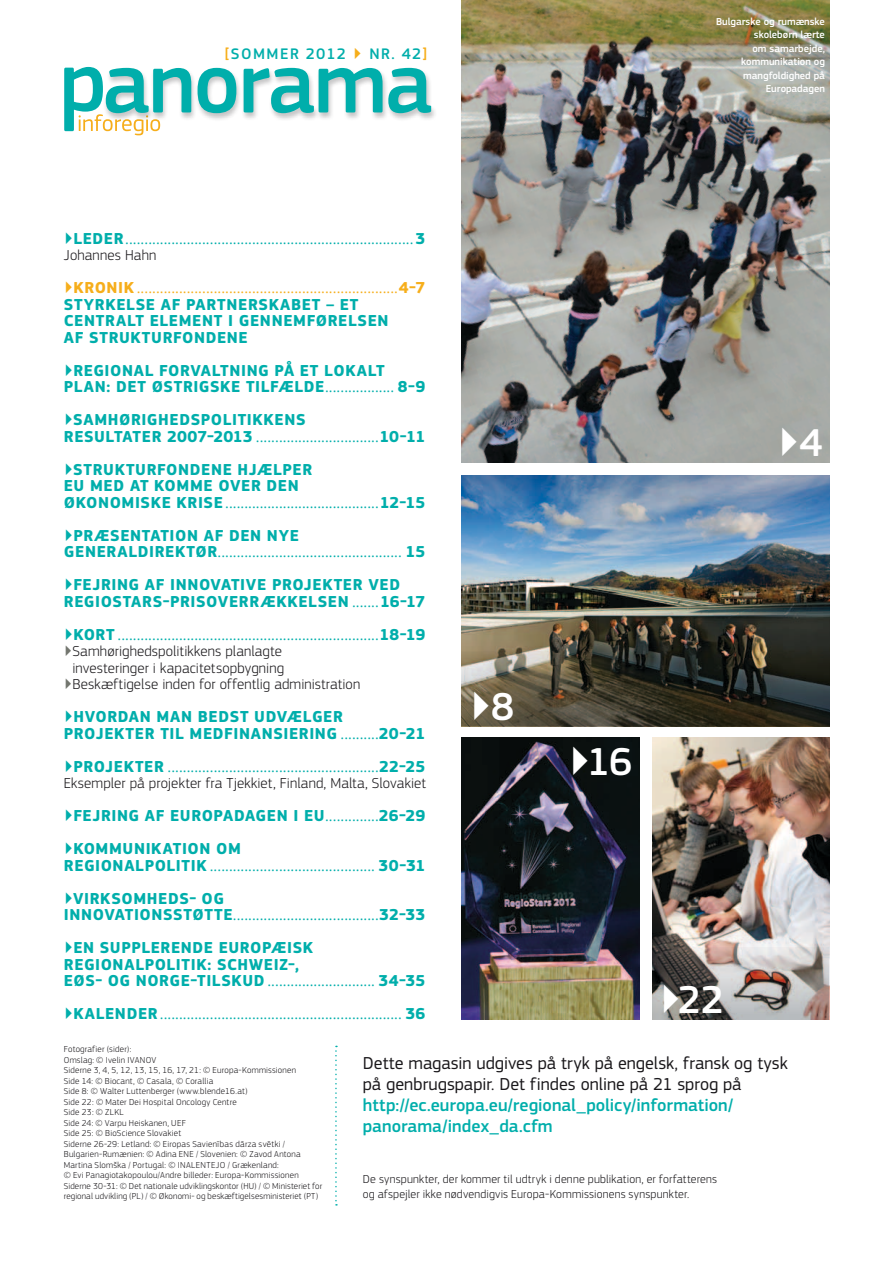
<style>
.page{position:relative;width:893px;height:1263px;background:#fff}
.page>*{position:absolute;margin:0;border:0;box-sizing:border-box;transform-origin:0 0}
.t1{font:500 40.5px "PF Square Sans Pro";color:#fff}
.t2{font:300 21px/33px "PF Square Sans Pro";color:#00aeab;text-align:right}
.t3{font:300 21px "PF Square Sans Pro";color:#f6ae1b}
.t4{font:18px/21px "PF Square Sans Pro";color:#1a181b}
.t5{font:500 18px/21px "PF Square Sans Pro";letter-spacing:.005em;color:#00aeab}
.t6{font:700 16.5px/16.5px "PF Square Sans Pro";letter-spacing:.04em;color:#00aeab}
.t7{font:500 15.9px "PF Square Sans Pro";letter-spacing:.095em;color:#00aeab}
.t8{font:300 15px "PF Square Sans Pro";letter-spacing:.005em;color:#1a181b}
.t9{font:300 12px/15px "PF Square Sans Pro";letter-spacing:.015em;color:#1a181b}
.t10{font:500 10.5px/13.5px "PF Square Sans Pro";color:#fff;text-align:right}
.t11{font:300 9px/10.5px "PF Square Sans Pro";letter-spacing:.025em;color:#1a181b}
.s1{color:#f6ae1b}
.s2{font-weight:700;font-size:16.5px}
.s3{color:#73766f}
.s4{font-weight:300;font-size:21px}
</style>
<div class="page">
<svg style="left:335px;top:1046px;width:2px;height:159px"></svg>
<div style="left:103px;top:67px;width:335px;height:55px;background:#1a181b;opacity:.25"></div>
<svg style="left:64px;top:67px;width:367px;height:68px"></svg>
<img style="left:461px;top:0;width:368px;height:463px">
<img style="left:461px;top:738px;width:178px;height:281px">
<img style="left:652px;top:738px;width:177px;height:209px">
<img style="left:652px;top:947px;width:177px;height:72px">
<img style="left:462px;top:475px;width:368px;height:177px">
<svg style="left:461px;top:652px;width:369px;height:74px;background:#424034"></svg>
<p class="t7" style="left:225px;top:45px;width:203px"><span class="s1">[</span>sommer 2012 <span class="s1">▶</span> Nr. 42<span class="s1">]</span></p>
<p class="t10" style="left:716px;top:15px;width:110px">Bulgarske og rumænske skolebørn lærte<br>om samarbejde, kommunikation og mangfoldighed på<br>Europadagen</p>
<p class="t2" style="left:64px;top:220px;width:363px"><span class="s2">▶LEDER</span>...........................................................................<span class="s2">3</span></p>
<p class="t8" style="left:64px;top:246px;width:94px">Johannes Hahn</p>
<p class="t3" style="left:64px;top:274px;width:363px"><span class="s2">▶KRONIK</span> ....................................................................<span class="s2">4-7</span></p>
<p class="t6" style="left:64px;top:296px;width:42px">STYRKELSE</p>
<p class="t6" style="left:161px;top:296px;width:89px">AF PARTNERSK</p>
<p class="t6" style="left:64px;top:296px;width:296px;text-indent:216px">ABET – ET<br>CENTRALT ELEMENT I GENNEMFØRELSE</p>
<p class="t6" style="left:378px;top:313px;width:13px">N</p>
<p class="t6" style="left:64px;top:321px;width:322px;line-height:33px">AF STRUKTURFONDENE<br>▶REGIONAL FORVALTNING PÅ ET LOKALT</p>
<p class="t6" style="left:64px;top:379px;width:157px">PLAN: DET ØSTRIGSKE</p>
<p class="t2" style="left:246px;top:369px;width:181px"><span class="s2">TILFÆLDE</span> .................. <span class="s2">8-9</span></p>
<p class="t6" style="left:64px;top:412px;width:117px">▶SAMHØRIGHEDS</p>
<p class="t6" style="left:201px;top:412px;width:63px">POLITIKKE</p>
<p class="t6" style="left:284px;top:412px;width:21px">NS</p>
<p class="t6" style="left:64px;top:428px;width:11px">RES</p>
<p class="t2" style="left:94px;top:418px;width:333px"><span class="s2">ULTATER 2007-2013</span> ................................<span class="s2">10-11</span></p>
<p class="t6" style="left:64px;top:461px;width:239px">▶STRUKTURFONDENE HJÆLPER<br>EU MED AT KOMME OVER DEN<br>ØKONOMISKE</p>
<h1 class="t1" style="left:777px;top:419px;width:47px">▶4</h1>
<p class="t2" style="left:177px;top:484px;width:250px"><span class="s2">KRISE</span> ........................................<span class="s2">12-15</span></p>
<p class="t6" style="left:64px;top:527px;width:235px">▶PRÆSENTATION AF DEN NYE<br>GENERALDIREK</p>
<p class="t2" style="left:186px;top:534px;width:240px"><span class="s2">TØR</span>................................................ <span class="s2">15</span></p>
<p class="t6" style="left:64px;top:577px;width:327px">▶FEJRING AF INNOVATIVE PROJEKTER VED<br>REGIOSTARS-PRISOVERR</p>
<p class="t2" style="left:64px;top:583px;width:363px"><span class="s2">N</span> .......<span class="s2">16-17<br>▶KORT</span> ....................................................................<span class="s2">18-19</span></p>
<p class="t8" style="left:64px;top:642px;width:220px"><span class="s3">▶</span>Samhørighedspolitikkens planlagte</p>
<p class="t8" style="left:72px;top:659px;width:213px">investeringer i kapacitetsopbygning</p>
<p class="t8" style="left:64px;top:675px;width:298px"><span class="s3">▶</span>Beskæftigelse inden for offentlig administration</p>
<p class="t6" style="left:64px;top:709px;width:156px">▶HVORDAN MAN BEDS</p>
<p class="t6" style="left:260px;top:593px;width:27px">ÆKKELSE</p>
<h1 class="t1" style="left:469px;top:683px;width:47px">▶8</h1>
<p class="t6" style="left:64px;top:709px;width:363px;text-indent:176px">T UDVÆLGER<br>PROJEKTER TIL MED FINANSIERING <span class="s4">..........</span>20-21</p>
<p class="t2" style="left:64px;top:748px;width:363px"><span class="s2">▶PROJ EKTER</span> .......................................................<span class="s2">22-25</span></p>
<p class="t8" style="left:64px;top:774px;width:364px">Eksempler på projekter fra Tjekkiet, Finland, Malta, Slovakiet</p>
<p class="t6" style="left:64px;top:800px;width:363px;line-height:33px">▶FEJRING AF EUROPADAGEN I EU<span class="s4">..............</span>26-29 ▶KOMMUNIKATION OM</p>
<p class="t2" style="left:64px;top:847px;width:363px"><span class="s2">REGIONALPOLITIK</span> ........................................... <span class="s2">30-31</span></p>
<p class="t6" style="left:64px;top:890px;width:37px">▶VIRKS</p>
<p class="t6" style="left:121px;top:890px;width:48px">OMHEDS</p>
<p class="t6" style="left:189px;top:890px;width:36px">- OG</p>
<p class="t2" style="left:64px;top:897px;width:363px"><span class="s2">INNOVATIONSSTØTTE</span>......................................<span class="s2">32-33</span></p>
<p class="t6" style="left:64px;top:940px;width:88px">▶EN SUPPLERE</p>
<h1 class="t1" style="left:568px;top:738px;width:66px">▶16</h1>
<p class="t6" style="left:64px;top:940px;width:240px;text-indent:117px">NDE EUROPÆISK<br>REGIONALPOLITIK: SCHWEIZ-,<br>EØS- OG NORGE-TILSK</p>
<p class="t2" style="left:64px;top:963px;width:363px"><span class="s2">UD</span> ............................ <span class="s2">34-35<br>▶KALEN DER</span>............................................................... <span class="s2">36</span></p>
<p class="t4" style="left:363px;top:1052px;width:426px">Dette magasin udgives på tryk på engelsk, fransk og tysk på genbrugspapir. Det findes online på 21 sprog på</p>
<p class="t5" style="left:363px;top:1095px;width:372px">http://ec.europa.eu/regional_policy/information/ panorama/index_da.cfm</p>
<p class="t9" style="left:363px;top:1171px;width:356px">De synspunkter, der kommer til udtryk i denne publikation, er forfatterens og afspejler ikke nødvendigvis Europa-Kommissionens synspunkter.</p>
<h1 class="t1" style="left:659px;top:976px;width:67px">▶22</h1>
<p class="t11" style="left:64px;top:1044px;width:260px">Fotografier (sider):<br>Omslag: © Ivelin IVANOV<br>Siderne 3, 4, 5, 12, 13, 15, 16, 17, 21: © Europa-Kommissionen<br>Side 14: © Biocant, © Casala, © Corallia<br>Side 8: © Walter Luttenberger (www.blende16.at)<br>Side 22: © Mater Dei Hospital Oncology Centre<br>Side 23: © ZLKL<br>Side 24: © Varpu Heiskanen, UEF<br>Side 25: © BioScience Slovakiet<br>Siderne 26-29: Letland: © Eiropas Savienības dārza svētki / Bulgarien-Rumænien: © Adina ENE / Slovenien: © Zavod Antona Martina Slomška / Portugal: © INALENTEJO / Grækenland:<br>© Evi Panagiotakopoulou/Andre billeder: Europa-Kommissionen Siderne 30-31: © Det nationale udviklingskontor (HU) / © Ministeriet for regional udvikling (PL) / © Økonomi- og beskæftigelsesministeriet (PT)</p>
</div>
